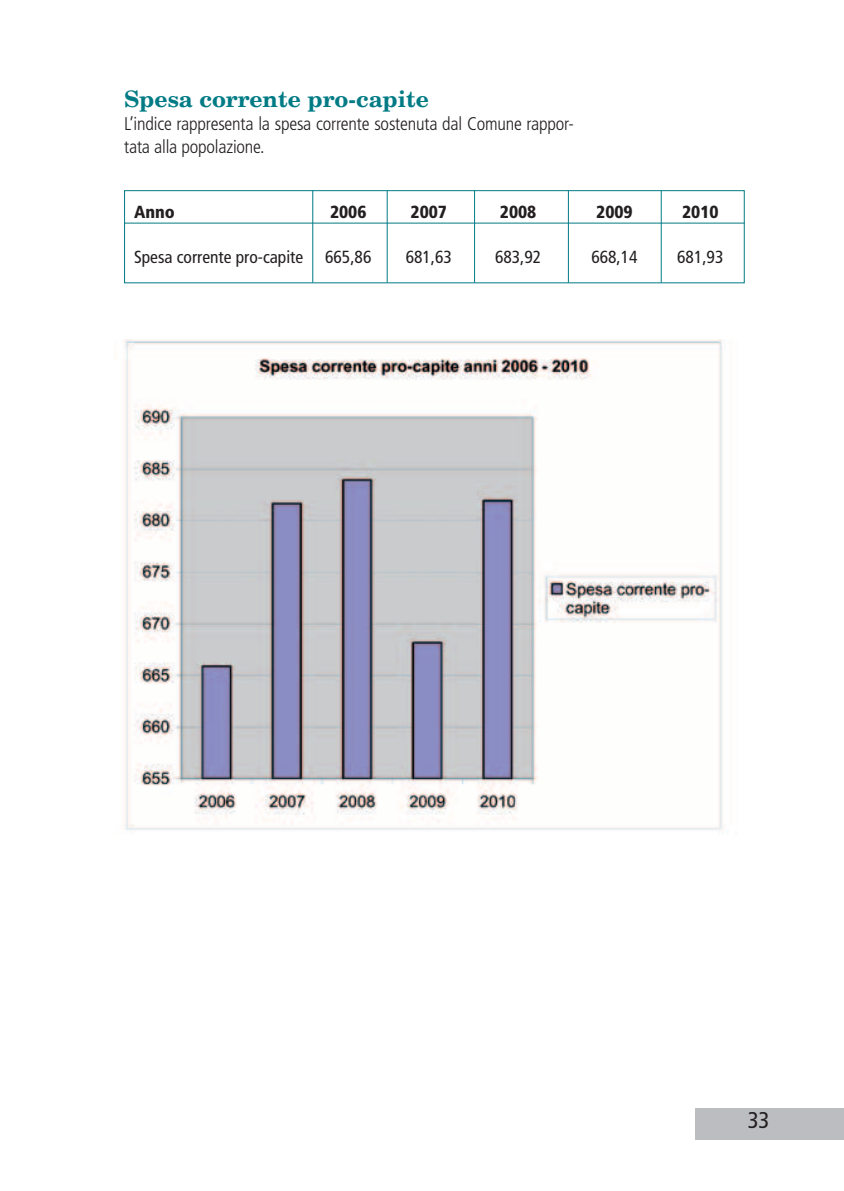
<style>
.page{position:relative;width:844px;height:1191px;background:#fff}
.page>*{position:absolute;margin:0;border:0;box-sizing:border-box;transform-origin:0 0}
.t1{font:700 22.75px "New Century Schlbk";color:#007b85}
.t2{font:condensed 22.75px "Frutiger";color:#231f20}
.t3{font:300 condensed 18.38px/22.8px "Frutiger";letter-spacing:-.01em;color:#231f20}
.t4{font:condensed 17.5px "Frutiger";color:#231f20}
.t5{font:900 condensed 17.5px "Frutiger";color:#231f20}
</style>
<div class="page">
<div style="left:694px;top:1108px;width:149px;height:32px;background:#bcbdc0"></div>
<img style="left:124px;top:340px;width:604px;height:492px">
<div style="left:124px;top:190px;width:620px;height:93px;border:1px solid #007b85"></div>
<hr style="left:124px;top:223px;width:620px;height:1px;background:#007b85">
<hr style="left:312px;top:191px;width:1px;height:92px;background:#007b85">
<hr style="left:386px;top:191px;width:1px;height:92px;background:#007b85">
<hr style="left:474px;top:191px;width:1px;height:92px;background:#007b85">
<hr style="left:567px;top:191px;width:1px;height:92px;background:#007b85">
<hr style="left:660px;top:191px;width:1px;height:92px;background:#007b85">
<p class="t1" style="left:124px;top:85px;width:306px">Spesa corrente pro-capite</p>
<p class="t3" style="left:124px;top:113px;width:451px">L’indice rappresenta la spesa corrente sostenuta dal Comune rappor&shy;tata alla popolazione.</p>
<p class="t5" style="left:134px;top:201px;width:42px">Anno</p>
<p class="t5" style="left:330px;top:201px;width:38px">2006</p>
<p class="t5" style="left:410px;top:201px;width:38px">2007</p>
<p class="t5" style="left:500px;top:201px;width:38px">2008</p>
<p class="t5" style="left:596px;top:201px;width:38px">2009</p>
<p class="t5" style="left:682px;top:201px;width:38px">2010</p>
<p class="t4" style="left:134px;top:247px;width:171px">Spesa corrente pro-capite</p>
<p class="t4" style="left:325px;top:247px;width:48px">665,86</p>
<p class="t4" style="left:405px;top:247px;width:48px">681,63</p>
<p class="t4" style="left:495px;top:247px;width:48px">683,92</p>
<p class="t4" style="left:591px;top:247px;width:48px">668,14</p>
<p class="t4" style="left:677px;top:247px;width:48px">681,93</p>
<p class="t2" style="left:747px;top:1107px;width:23px">33</p>
</div>
